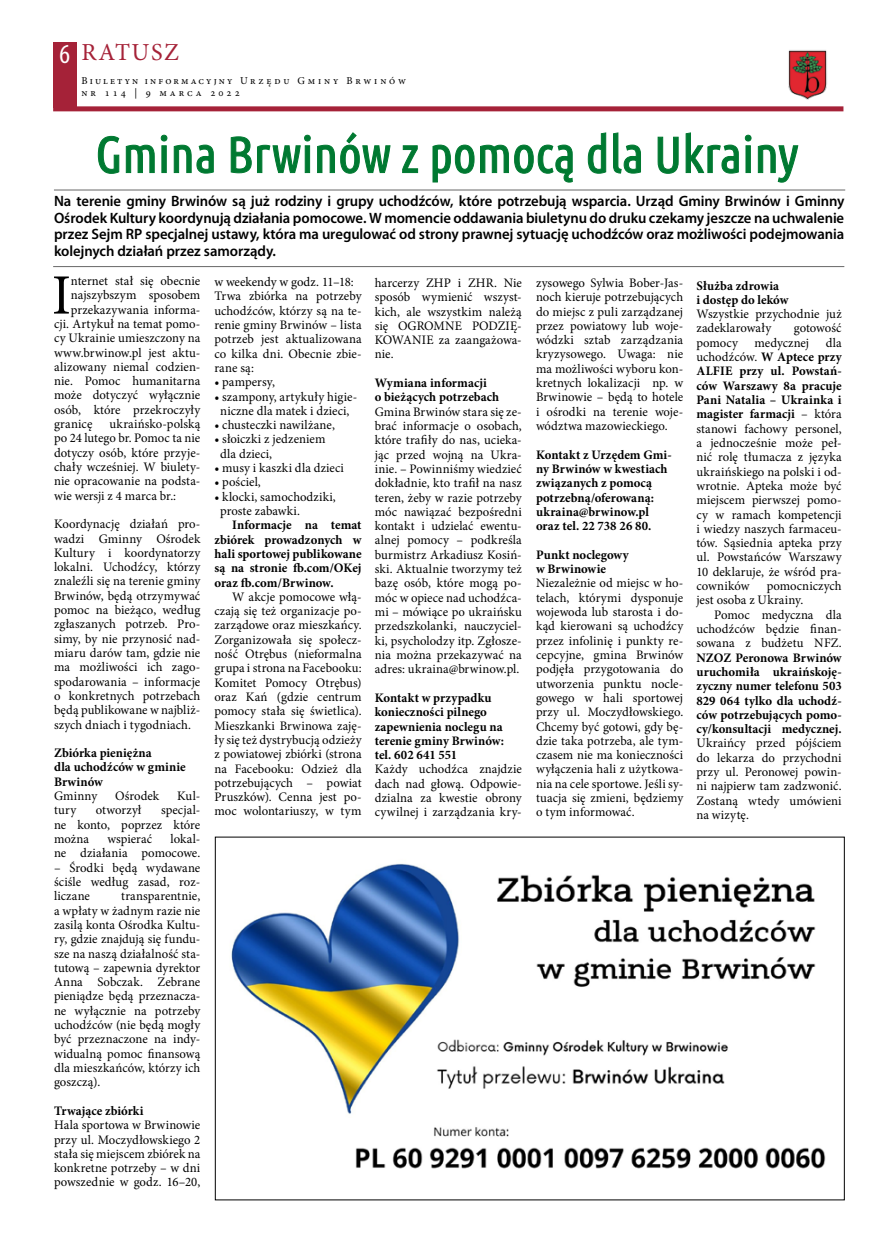
<style>
.page{position:relative;width:886px;height:1241px;background:#fff}
.page>*{position:absolute;margin:0;border:0;box-sizing:border-box;transform-origin:0 0}
.t1{font:57px "Minion Pro";color:#000}
.t2{font:51px "Ubuntu Condensed";color:#007931}
.t3{font:24.38px "Minion Pro";color:#a52238}
.t4{font:600 15px/16.5px "Myriad Pro";letter-spacing:-.005em;color:#000;text-align:justify}
.t5{font:13px/14.2px "Minion Pro";letter-spacing:.005em;color:#000;text-align:justify}
.t6{font:700 13px/14.2px "Minion Pro";letter-spacing:.005em;color:#000}
.t7{font:10.5px/12.6px "Minion Pro";letter-spacing:.26em;color:#000}
.s1{font-family:"Myriad Pro";font-stretch:condensed;font-size:27.5px;color:#fff}
.s2{font-weight:700}
</style>
<div class="page">
<div style="left:53px;top:43px;width:23px;height:65px;background:#a52238"></div>
<img style="left:788px;top:50px;width:39px;height:50px">
<div style="left:53px;top:106px;width:790px;height:5px;background:#a52238"></div>
<svg style="left:98px;top:136px;width:21px;height:38px"></svg>
<svg style="left:126px;top:145px;width:29px;height:28px"></svg>
<svg style="left:161px;top:135px;width:6px;height:38px"></svg>
<svg style="left:174px;top:144px;width:40px;height:30px"></svg>
<svg style="left:231px;top:135px;width:80px;height:38px"></svg>
<svg style="left:317px;top:132px;width:74px;height:42px"></svg>
<svg style="left:402px;top:145px;width:16px;height:28px"></svg>
<svg style="left:432px;top:144px;width:141px;height:39px"></svg>
<svg style="left:588px;top:132px;width:18px;height:42px"></svg>
<svg style="left:613px;top:132px;width:28px;height:42px"></svg>
<svg style="left:657px;top:137px;width:22px;height:37px"></svg>
<svg style="left:685px;top:132px;width:54px;height:42px"></svg>
<svg style="left:745px;top:135px;width:6px;height:38px"></svg>
<svg style="left:758px;top:145px;width:40px;height:38px"></svg>
<hr style="left:54px;top:190px;width:791px;height:1px;background:#000">
<hr style="left:53px;top:266px;width:791px;height:1px;background:#000">
<img style="left:231px;top:863px;width:595px;height:306px">
<h3 class="t3" style="left:59px;top:36px;width:121px"><span class="s1">6</span> ratusz</h3>
<p class="t7" style="left:81px;top:74px;width:326px">Biuletyn informacyjny Urzędu Gminy Brwinów nr 114 | 9 marca 2022</p>
<h2 class="t2" style="left:96px;top:123px;width:704px">Gmina Brwinów z pomocą dla Ukrainy</h2>
<p class="t4" style="left:54px;top:192px;width:792px">Na terenie gminy Brwinów są już rodziny i grupy uchodźców, które potrzebują wsparcia. Urząd Gminy Brwinów i Gminny Ośrodek Kultury koordynują działania pomocowe. W momencie oddawania biuletynu do druku czekamy jeszcze na uchwalenie przez Sejm RP specjalnej ustawy, która ma uregulować od strony prawnej sytuację uchodźców oraz możliwości podejmowania kolejnych działań przez samorządy.</p>
<h1 class="t1" style="left:52px;top:257px;width:16px">I</h1>
<p class="t5" style="left:71px;top:274px;width:131px">nternet stał się obecnie</p>
<p class="t5" style="left:71px;top:288px;width:131px">najszybszym sposobem</p>
<p class="t5" style="left:71px;top:302px;width:131px">przekazywania informa-</p>
<p class="t5" style="left:54px;top:316px;width:148px">cji. Artykuł na temat pomo-</p>
<p class="t5" style="left:54px;top:331px;width:148px">cy Ukrainie umieszczony na</p>
<p class="t5" style="left:54px;top:345px;width:148px">www.brwinow.pl jest aktu-</p>
<p class="t5" style="left:54px;top:359px;width:148px">alizowany niemal codzien-</p>
<p class="t5" style="left:54px;top:374px;width:148px">nie. Pomoc humanitarna</p>
<p class="t5" style="left:54px;top:388px;width:148px">może dotyczyć wyłącznie</p>
<p class="t5" style="left:54px;top:402px;width:148px">osób, które przekroczyły</p>
<p class="t5" style="left:54px;top:417px;width:40px">granicę</p>
<p class="t5" style="left:54px;top:417px;width:148px;text-indent:55px">ukraińsko-polską po 24 lutego br. Pomoc ta nie dotyczy osób, które przyje&shy;chały wcześniej. W biulety&shy;nie opracowanie na podsta&shy;wie wersji z 4 marca br.:</p>
<p class="t5" style="left:54px;top:517px;width:148px">Koordynację działań pro&shy;wadzi Gminny Ośrodek Kultury i koordynatorzy lokalni. Uchodźcy, którzy znaleźli się na terenie gminy Brwinów, będą otrzymywać pomoc na bieżąco, według zgłaszanych potrzeb. Pro&shy;simy, by nie przynosić nad&shy;miaru darów tam, gdzie nie ma możliwości ich zago&shy;spodarowania – informacje o konkretnych potrzebach będą publikowane w najbliż&shy;szych dniach i tygodniach.</p>
<p class="t6" style="left:54px;top:745px;width:133px">Zbiórka pieniężna<br>dla uchodźców w gminie<br>Brwinów</p>
<p class="t5" style="left:54px;top:788px;width:45px">Gminny</p>
<p class="t5" style="left:115px;top:788px;width:45px">Ośrodek</p>
<p class="t5" style="left:177px;top:788px;width:25px">Kul-</p>
<p class="t5" style="left:54px;top:803px;width:24px">tury</p>
<p class="t5" style="left:96px;top:803px;width:47px">otworzył</p>
<p class="t5" style="left:54px;top:803px;width:148px;text-indent:107px">specjal&shy;ne konto, poprzez które można</p>
<p class="t5" style="left:54px;top:831px;width:148px;text-align:right">lokal-<br>ne działania pomocowe.</p>
<p class="t5" style="left:54px;top:860px;width:148px">– Środki będą wydawane ściśle według zasad, roz&shy;liczane</p>
<p class="t5" style="left:107px;top:831px;width:46px">wspierać</p>
<p class="t5" style="left:54px;top:888px;width:148px;text-indent:67px">transparentnie, a wpłaty w żadnym razie nie zasilą konta Ośrodka Kultu&shy;ry, gdzie znajdują się fundu&shy;sze na naszą działalność sta&shy;tutową – zapewnia dyrektor Anna Sobczak. Zebrane pieniądze będą przeznacza&shy;ne wyłącznie na potrzeby uchodźców (nie będą mogły być przeznaczone na indy&shy;widualną pomoc finansową dla mieszkańców, którzy ich goszczą).</p>
<p class="t6" style="left:54px;top:1103px;width:91px">Trwające zbiórki</p>
<p class="t5" style="left:54px;top:1117px;width:148px">Hala sportowa w Brwinowie przy ul. Moczydłowskiego 2 stała się miejscem zbiórek na konkretne potrzeby – w dni powszednie w godz. 16–20,</p>
<p class="t5" style="left:214px;top:275px;width:149px;text-align:left">w weekendy w godz. 11–18:<br>Trwa zbiórka na potrzeby uchodźców, którzy są na te&shy;renie gminy Brwinów – lista potrzeb jest aktualizowana co kilka dni. Obecnie zbie&shy;rane są:</p>
<p class="t5" style="left:214px;top:375px;width:62px">• pampersy,</p>
<p class="t5" style="left:214px;top:389px;width:144px;text-align:center">• szampony, artykuły higie&shy;niczne dla matek i dzieci,</p>
<p class="t5" style="left:214px;top:418px;width:122px">• chusteczki nawilżane,</p>
<p class="t5" style="left:220px;top:432px;width:107px;text-indent:-6px">• słoiczki z jedzeniem dla dzieci,</p>
<p class="t5" style="left:214px;top:461px;width:131px">• musy i kaszki dla dzieci</p>
<p class="t5" style="left:214px;top:475px;width:48px">• pościel,</p>
<p class="t5" style="left:220px;top:489px;width:117px;text-indent:-6px">• klocki, samochodziki, proste zabawki.</p>
<p class="t6" style="left:214px;top:517px;width:149px;text-align:justify;text-indent:18px">Informacje na temat zbiórek prowadzonych w hali sportowej publikowane są na stronie fb.com/OKej oraz fb.com/Brwinow.</p>
<p class="t5" style="left:214px;top:589px;width:149px;text-indent:18px">W akcje pomocowe włą&shy;czają się też organizacje po&shy;zarządowe oraz mieszkańcy.<br>Zorganizowała się społecz&shy;ność Otrębus (nieformalna grupa i strona na Facebooku:<br>Komitet Pomocy Otrębus) oraz Kań (gdzie centrum pomocy stała się świetlica).<br>Mieszkanki Brwinowa zaję&shy;ły się też dystrybucją odzieży z powiatowej zbiórki (strona na Facebooku: Odzież dla potrzebujących – powiat Pruszków). Cenna jest po&shy;moc wolontariuszy, w tym</p>
<p class="t5" style="left:375px;top:276px;width:149px">harcerzy ZHP i ZHR. Nie sposób wymienić wszyst&shy;kich, ale wszystkim należą się OGROMNE PODZIĘ-KOWANIE za zaangażowa&shy;nie.</p>
<p class="t6" style="left:375px;top:375px;width:126px">Wymiana informacji<br>o bieżących potrzebach</p>
<p class="t5" style="left:375px;top:404px;width:149px">Gmina Brwinów stara się ze&shy;brać informacje o osobach, które trafiły do nas, ucieka&shy;jąc przed wojną na Ukra&shy;inie. – Powinniśmy wiedzieć dokładnie, kto trafił na nasz teren, żeby w razie potrzeby móc nawiązać bezpośredni kontakt i udzielać ewentu&shy;alnej pomocy – podkreśla burmistrz Arkadiusz Kosiń&shy;ski. Aktualnie tworzymy też bazę osób, które mogą po&shy;móc w opiece nad uchodźca&shy;mi – mówiące po ukraińsku przedszkolanki, nauczyciel&shy;ki, psycholodzy itp. Zgłosze&shy;nia można przekazywać na adres: ukraina@brwinow.pl.</p>
<p class="t6" style="left:375px;top:690px;width:131px">Kontakt w przypadku konieczności pilnego zapewnienia noclegu na terenie gminy Brwinów: tel. 602 641 551</p>
<p class="t5" style="left:375px;top:762px;width:149px">Każdy uchodźca znajdzie dach nad głową. Odpowie&shy;dzialna za kwestie obrony cywilnej i zarządzania kry-</p>
<p class="t5" style="left:536px;top:276px;width:149px">zysowego Sylwia Bober-Jas&shy;noch kieruje potrzebujących do miejsc z puli zarządzanej przez powiatowy lub woje&shy;wódzki sztab zarządzania kryzysowego. Uwaga: nie ma możliwości wyboru kon&shy;kretnych lokalizacji np. w Brwinowie – będą to hotele i ośrodki na terenie woje&shy;wództwa mazowieckiego.</p>
<p class="t6" style="left:536px;top:447px;width:137px">Kontakt z Urzędem Gmi&shy;ny Brwinów w kwestiach związanych z pomocą potrzebną/oferowaną: ukraina@brwinow.pl oraz tel. 22 738 26 80.</p>
<p class="t6" style="left:536px;top:547px;width:95px">Punkt noclegowy w Brwinowie</p>
<p class="t5" style="left:536px;top:576px;width:149px">Niezależnie od miejsc w ho&shy;telach, którymi dysponuje wojewoda lub starosta i do&shy;kąd kierowani są uchodźcy przez infolinię i punkty re&shy;cepcyjne, gmina Brwinów podjęła przygotowania do utworzenia punktu nocle&shy;gowego w hali sportowej przy ul. Moczydłowskiego.<br>Chcemy być gotowi, gdy bę&shy;dzie taka potrzeba, ale tym&shy;czasem nie ma konieczności wyłączenia hali z użytkowa&shy;nia na cele sportowe. Jeśli sy&shy;tuacja się zmieni, będziemy o tym informować.</p>
<p class="t6" style="left:696px;top:278px;width:93px">Służba zdrowia<br>i dostęp do leków</p>
<p class="t5" style="left:696px;top:307px;width:147px">Wszystkie przychodnie już zadeklarowały</p>
<p class="t5" style="left:794px;top:321px;width:49px">gotowość</p>
<p class="t5" style="left:696px;top:335px;width:147px;text-indent:58px">medycznej dla uchodźców. <span class="s2">W Aptece przy ALFIE przy ul. Powstań&shy;ców Warszawy 8a pracuje Pani Natalia – Ukrainka i magister farmacji</span> – która stanowi fachowy personel, a jednocześnie może peł&shy;nić rolę tłumacza z języka ukraińskiego na polski i od&shy;wrotnie. Apteka może być miejscem pierwszej pomo&shy;cy w ramach kompetencji i wiedzy naszych farmaceu&shy;tów. Sąsiednia apteka przy ul. Powstańców Warszawy 10 deklaruje, że wśród pra&shy;cowników</p>
<p class="t5" style="left:696px;top:335px;width:43px">pomocy</p>
<p class="t5" style="left:696px;top:578px;width:147px;text-indent:70px">pomocniczych jest osoba z Ukrainy.</p>
<p class="t5" style="left:696px;top:607px;width:147px;text-indent:18px">Pomoc medyczna dla uchodźców będzie finan&shy;sowana z budżetu NFZ.</p>
<p class="t6" style="left:696px;top:650px;width:147px;text-align:justify">NZOZ Peronowa Brwinów uruchomiła ukraińskoję&shy;zyczny numer telefonu 503<br>829 064 tylko dla uchodź&shy;ców potrzebujących pomo&shy;cy/konsultacji medycznej.</p>
<p class="t5" style="left:696px;top:736px;width:147px">Ukraińcy przed pójściem do lekarza do przychodni przy ul. Peronowej powin&shy;ni najpierw tam zadzwonić.<br>Zostaną wtedy umówieni na wizytę.</p>
</div>
